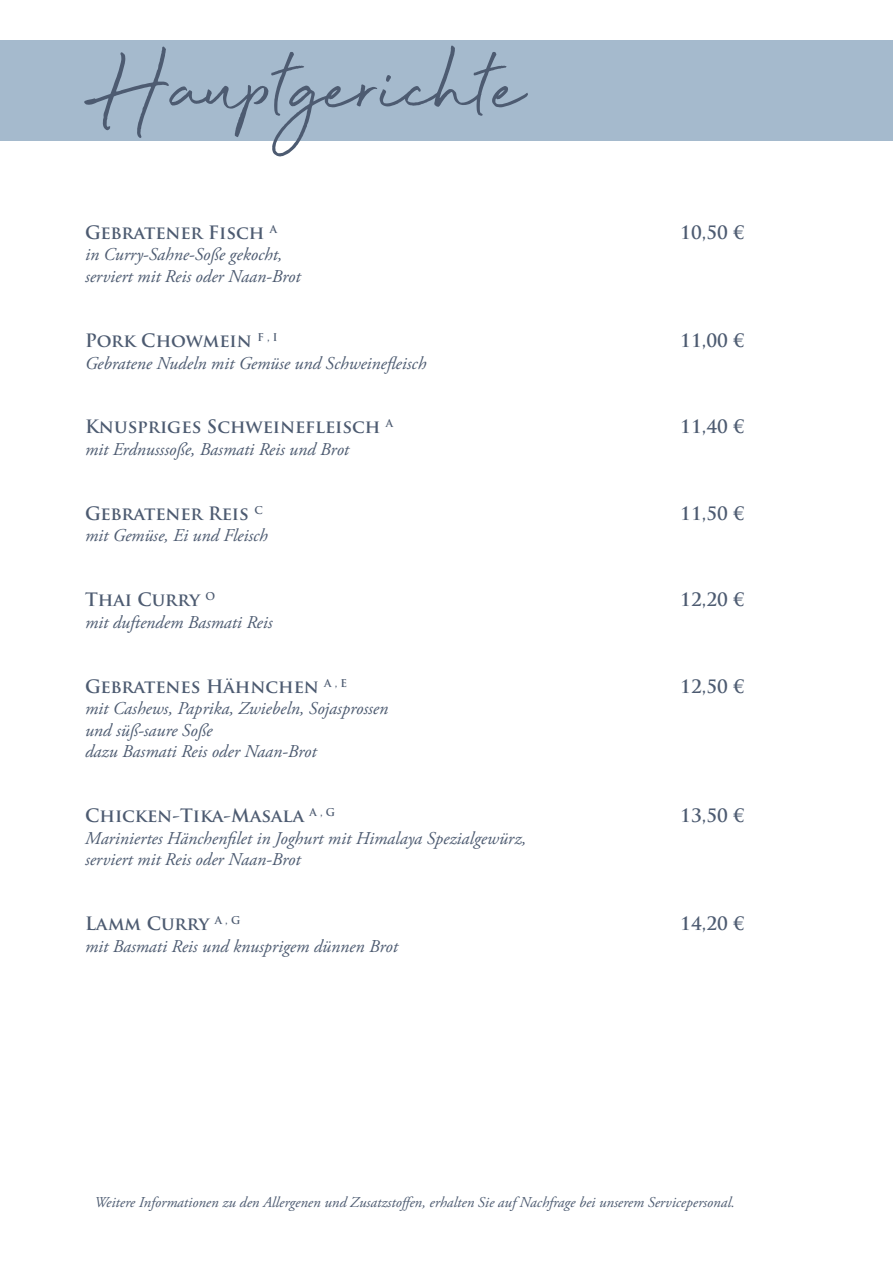
<style>
.page{position:relative;width:893px;height:1263px;background:#fff}
.page>*{position:absolute;margin:0;border:0;box-sizing:border-box;transform-origin:0 0}
.t1{font:108px "Beyond Infinity";color:#4d5b71}
.t2{font:italic 18px "Adobe Garamond Pro";color:#4d5b71}
.t3{font:700 18px "Trajan Pro";color:#4d5b71}
.t4{font:700 18px "Trajan Pro";letter-spacing:-.02em;color:#4d5b71}
.t5{font:italic 15px "Adobe Garamond Pro";color:#4d5b71}
</style>
<div class="page">
<div style="left:0;top:40px;width:893px;height:101px;background:#a5bacd"></div>
<p class="t1" style="left:86px;top:31px;width:440px">Hauptgerichte</p>
<p class="t4" style="left:85px;top:221px;width:194px">Gebratener Fisch <sup>A</sup></p>
<p class="t3" style="left:680px;top:221px;width:65px">10,50 €</p>
<p class="t2" style="left:85px;top:244px;width:199px">in Curry-Sahne-Soße gekocht,</p>
<p class="t2" style="left:85px;top:266px;width:217px">serviert mit Reis oder Naan-Brot</p>
<p class="t3" style="left:85px;top:329px;width:194px">Pork Chowmein <sup>F</sup> <sup>,</sup> <sup>I</sup></p>
<p class="t3" style="left:680px;top:329px;width:65px">11,00 €</p>
<p class="t2" style="left:85px;top:352px;width:343px">Gebratene Nudeln mit Gemüse und Schweinefleisch</p>
<p class="t3" style="left:85px;top:416px;width:310px">Knuspriges Schweinefleisch <sup>A</sup></p>
<p class="t3" style="left:680px;top:416px;width:65px">11,40 €</p>
<p class="t2" style="left:85px;top:438px;width:266px">mit Erdnusssoße, Basmati Reis und Brot</p>
<p class="t4" style="left:85px;top:502px;width:179px">Gebratener Reis <sup>C</sup></p>
<p class="t3" style="left:680px;top:502px;width:65px">11,50 €</p>
<p class="t2" style="left:85px;top:525px;width:184px">mit Gemüse, Ei und Fleisch</p>
<p class="t3" style="left:85px;top:588px;width:132px">Thai Curry <sup>O</sup></p>
<p class="t3" style="left:680px;top:588px;width:65px">12,20 €</p>
<p class="t2" style="left:85px;top:611px;width:189px">mit duftendem Basmati Reis</p>
<p class="t3" style="left:85px;top:675px;width:264px">Gebratenes Hähnchen <sup>A</sup> <sup>,</sup> <sup>E</sup></p>
<p class="t3" style="left:680px;top:675px;width:65px">12,50 €</p>
<p class="t2" style="left:85px;top:698px;width:305px">mit Cashews, Paprika, Zwiebeln, Sojasprossen</p>
<p class="t2" style="left:85px;top:719px;width:129px">und süß-saure Soße</p>
<p class="t2" style="left:85px;top:741px;width:233px">dazu Basmati Reis oder Naan-Brot</p>
<p class="t3" style="left:85px;top:804px;width:252px">Chicken-Tika-Masala <sup>A</sup> <sup>,</sup> <sup>G</sup></p>
<p class="t3" style="left:680px;top:804px;width:65px">13,50 €</p>
<p class="t2" style="left:85px;top:827px;width:443px">Mariniertes Hänchenfilet in Joghurt mit Himalaya Spezialgewürz,</p>
<p class="t2" style="left:85px;top:849px;width:217px">serviert mit Reis oder Naan-Brot</p>
<p class="t3" style="left:85px;top:912px;width:157px">Lamm Curry <sup>A</sup> <sup>,</sup> <sup>G</sup></p>
<p class="t3" style="left:680px;top:912px;width:65px">14,20 €</p>
<p class="t2" style="left:85px;top:935px;width:314px">mit Basmati Reis und knusprigem dünnen Brot</p>
<p class="t5" style="left:94px;top:1193px;width:642px">Weitere Informationen zu den Allergenen und Zusatzstoffen, erhalten Sie auf Nachfrage bei unserem Servicepersonal.</p>
</div>
